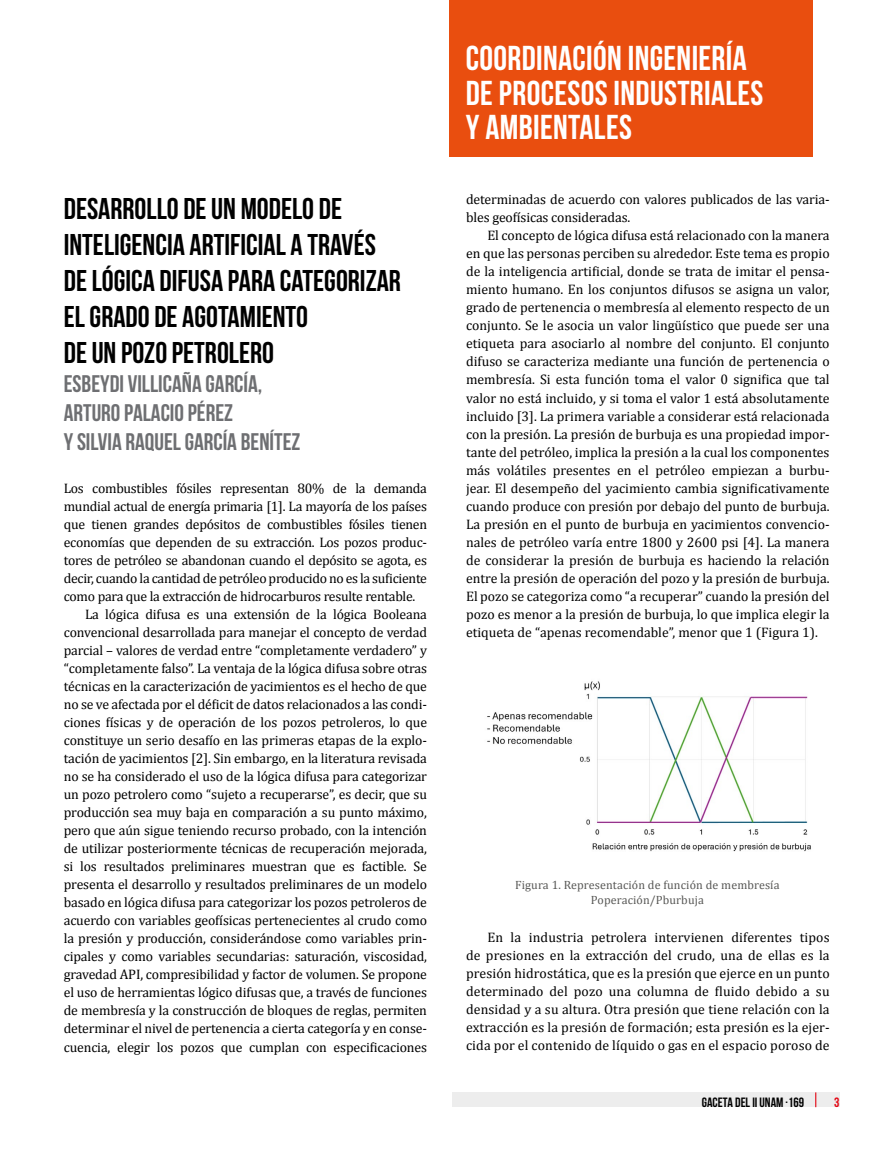
<style>
.page{position:relative;width:893px;height:1149px;background:#fff}
.page>*{position:absolute;margin:0;border:0;box-sizing:border-box;transform-origin:0 0}
.t1{font:700 34.5px/34.5px "Bebas Neue";letter-spacing:.01em;color:#fff}
.t2{font:700 30px/36px "Bebas Neue";color:#000}
.t3{font:700 24px/28.8px "Bebas Neue";color:#6e6f72}
.t4{font:13.8px/18px "Cambria";letter-spacing:-.01em;color:#000;text-align:justify}
.t5{font:700 13.5px "Bebas Neue";color:#000}
.t6{font:700 13.5px "Bebas Neue";color:#e30613}
.t7{font:12px/15px "Cambria";letter-spacing:.01em;color:#585856;text-align:center}
</style>
<div class="page">
<div style="left:452px;top:1092px;width:388px;height:14px;background:#ededed"></div>
<div style="left:450px;top:0;width:363px;height:156px;background:#e94e0f"></div>
<img style="left:487px;top:681px;width:324px;height:171px">
<h2 class="t2" style="left:64px;top:190px;width:339px">DESARROLLO DE UN MODELO DE<br>INTELIGENCIA ARTIFICIAL A TRAVÉS<br>DE LÓGICA DIFUSA PARA CATEGORIZAR<br>EL GRADO DE AGOTAMIENTO<br>DE UN POZO PETROLERO</h2>
<h3 class="t3" style="left:64px;top:369px;width:238px">ESBEYDI VILLICAÑA GARCÍA,<br>ARTURO PALACIO PÉREZ<br>Y SILVIA RAQUEL GARCÍA BENÍTEZ</h3>
<p class="t4" style="left:64px;top:479px;width:365px">Los combustibles fósiles representan 80% de la demanda</p>
<p class="t4" style="left:64px;top:497px;width:365px">mundial actual de energía primaria [1]. La mayoría de los países</p>
<p class="t4" style="left:64px;top:515px;width:365px">que tienen grandes depósitos de combustibles fósiles tienen</p>
<p class="t4" style="left:64px;top:533px;width:365px">economías que dependen de su extracción. Los pozos produc-</p>
<p class="t4" style="left:64px;top:551px;width:365px">tores de petróleo se abandonan cuando el depósito se agota, es</p>
<p class="t4" style="left:64px;top:569px;width:365px">decir, cuando la cantidad de petróleo producido no es la suficiente</p>
<p class="t4" style="left:64px;top:587px;width:353px">como para que la extracción de hidrocarburos resulte rentable.</p>
<p class="t4" style="left:85px;top:605px;width:343px">La lógica difusa es una extensión de la lógica Booleana</p>
<p class="t4" style="left:64px;top:623px;width:365px">convencional desarrollada para manejar el concepto de verdad</p>
<p class="t4" style="left:64px;top:641px;width:365px">parcial – valores de verdad entre “completamente verdadero” y</p>
<p class="t4" style="left:64px;top:659px;width:365px">“completamente falso”. La ventaja de la lógica difusa sobre otras</p>
<p class="t4" style="left:64px;top:677px;width:365px">técnicas en la caracterización de yacimientos es el hecho de que</p>
<p class="t4" style="left:64px;top:695px;width:365px">no se ve afectada por el déficit de datos relacionados a las condi-</p>
<p class="t4" style="left:64px;top:713px;width:365px">ciones físicas y de operación de los pozos petroleros, lo que</p>
<p class="t4" style="left:64px;top:731px;width:365px">constituye un serio desafío en las primeras etapas de la explo-</p>
<p class="t4" style="left:64px;top:749px;width:365px">tación de yacimientos [2]. Sin embargo, en la literatura revisada</p>
<p class="t4" style="left:64px;top:767px;width:365px">no se ha considerado el uso de la lógica difusa para categorizar</p>
<p class="t4" style="left:64px;top:785px;width:365px">un pozo petrolero como “sujeto a recuperarse”, es decir, que su</p>
<p class="t4" style="left:64px;top:803px;width:365px">producción sea muy baja en comparación a su punto máximo,</p>
<p class="t4" style="left:64px;top:821px;width:365px">pero que aún sigue teniendo recurso probado, con la intención</p>
<p class="t4" style="left:64px;top:839px;width:365px">de utilizar posteriormente técnicas de recuperación mejorada,</p>
<p class="t4" style="left:64px;top:857px;width:365px">si los resultados preliminares muestran que es factible. Se</p>
<p class="t4" style="left:64px;top:875px;width:365px">presenta el desarrollo y resultados preliminares de un modelo</p>
<p class="t4" style="left:64px;top:893px;width:365px">basado en lógica difusa para categorizar los pozos petroleros de</p>
<p class="t4" style="left:64px;top:911px;width:365px">acuerdo con variables geofísicas pertenecientes al crudo como</p>
<p class="t4" style="left:64px;top:929px;width:365px">la presión y producción, considerándose como variables prin-</p>
<p class="t4" style="left:64px;top:947px;width:365px">cipales y como variables secundarias: saturación, viscosidad,</p>
<p class="t4" style="left:64px;top:965px;width:365px">gravedad API, compresibilidad y factor de volumen. Se propone</p>
<p class="t4" style="left:64px;top:983px;width:365px">el uso de herramientas lógico difusas que, a través de funciones</p>
<p class="t4" style="left:64px;top:1001px;width:365px">de membresía y la construcción de bloques de reglas, permiten</p>
<p class="t4" style="left:64px;top:1019px;width:365px">determinar el nivel de pertenencia a cierta categoría y en conse-</p>
<p class="t4" style="left:64px;top:1037px;width:365px">cuencia, elegir los pozos que cumplan con especificaciones</p>
<h1 class="t1" style="left:466px;top:40px;width:299px">COORDINACIÓN INGENIERÍA<br>DE PROCESOS INDUSTRIALES<br>Y AMBIENTALES</h1>
<p class="t4" style="left:466px;top:190px;width:365px">determinadas de acuerdo con valores publicados de las varia&shy;bles geofísicas consideradas.</p>
<p class="t4" style="left:466px;top:226px;width:365px;text-indent:21px">El concepto de lógica difusa está relacionado con la manera en que las personas perciben su alrededor. Este tema es propio de la inteligencia artificial, donde se trata de imitar el pensa&shy;miento humano. En los conjuntos difusos se asigna un valor, grado de pertenencia o membresía al elemento respecto de un conjunto. Se le asocia un valor lingüístico que puede ser una etiqueta para asociarlo al nombre del conjunto. El conjunto difuso se caracteriza mediante una función de pertenencia o membresía. Si esta función toma el valor 0 significa que tal valor no está incluido, y si toma el valor 1 está absolutamente incluido [3]. La primera variable a considerar está relacionada con la presión. La presión de burbuja es una propiedad impor&shy;tante del petróleo, implica la presión a la cual los componentes más volátiles presentes en el petróleo empiezan a burbu&shy;jear. El desempeño del yacimiento cambia significativamente cuando produce con presión por debajo del punto de burbuja.<br>La presión en el punto de burbuja en yacimientos convencio&shy;nales de petróleo varía entre 1800 y 2600 psi [4]. La manera de considerar la presión de burbuja es haciendo la relación entre la presión de operación del pozo y la presión de burbuja.<br>El pozo se categoriza como “a recuperar” cuando la presión del pozo es menor a la presión de burbuja, lo que implica elegir la etiqueta de “apenas recomendable”, menor que 1 (Figura 1).</p>
<p class="t7" style="left:515px;top:877px;width:266px">Figura 1. Representación de función de membresía<br>Poperación/Pburbuja</p>
<p class="t4" style="left:466px;top:927px;width:365px;text-indent:21px">En la industria petrolera intervienen diferentes tipos de presiones en la extracción del crudo, una de ellas es la presión hidrostática, que es la presión que ejerce en un punto determinado del pozo una columna de fluido debido a su densidad y a su altura. Otra presión que tiene relación con la extracción es la presión de formación; esta presión es la ejer&shy;cida por el contenido de líquido o gas en el espacio poroso de</p>
<p class="t5" style="left:702px;top:1094px;width:104px">GACETA DEL II UNAM ·169</p>
<p class="t6" style="left:834px;top:1094px;width:7px">3</p>
</div>
